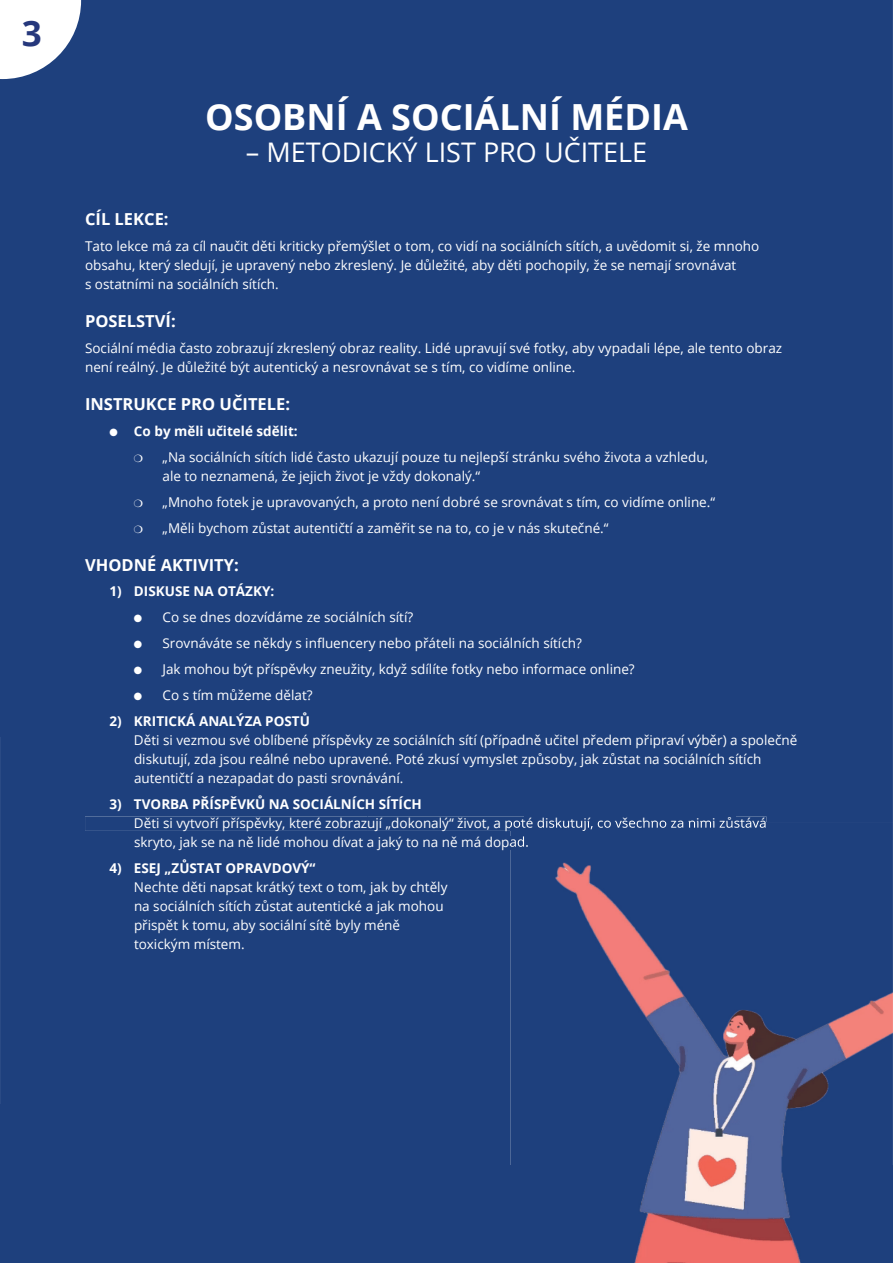
<style>
.page{position:relative;width:893px;height:1263px;background:#fff}
.page>*{position:absolute;margin:0;border:0;box-sizing:border-box;transform-origin:0 0}
.t1{font:700 36px "Open Sans";color:#fff}
.t2{font:700 35.1px "Open Sans";color:#26387c}
.t3{font:27px "Open Sans";color:#fff}
.t4{font:700 16.5px "Open Sans";color:#fff}
.t5{font:13.5px/19px "Open Sans";color:#fff}
.t6{font:700 13.5px "Open Sans";color:#fff}
</style>
<div class="page">
<div style="left:0;top:0;width:735px;height:736px;background:#1e407d"></div>
<div style="left:735px;top:0;width:158px;height:823px;background:#1e407d"></div>
<div style="left:0;top:736px;width:525px;height:527px;background:#1e407d"></div>
<div style="left:525px;top:736px;width:211px;height:81px;background:#1e407d"></div>
<img style="left:85px;top:817px;width:682px;height:14px">
<div style="left:135px;top:836px;width:375px;height:14px;background:#1e407d"></div>
<img style="left:510px;top:823px;width:383px;height:440px">
<img style="left:510px;top:823px;width:257px;height:8px">
<img style="left:510px;top:836px;width:18px;height:14px">
<svg style="left:0;top:0;width:81px;height:79px"></svg>
<svg style="left:134px;top:454px;width:9px;height:8px"></svg>
<svg style="left:134px;top:499px;width:9px;height:8px"></svg>
<svg style="left:134px;top:525px;width:9px;height:8px"></svg>
<h2 class="t2" style="left:22px;top:8px;width:22px">3</h2>
<h1 class="t1" style="left:205px;top:91px;width:484px">OSOBNÍ A SOCIÁLNÍ MÉDIA</h1>
<h3 class="t3" style="left:246px;top:134px;width:403px">– METODICKÝ LIST PRO UČITELE</h3>
<p class="t4" style="left:85px;top:208px;width:85px">CÍL LEKCE:</p>
<p class="t5" style="left:85px;top:236px;width:676px">Tato lekce má za cíl naučit děti kriticky přemýšlet o tom, co vidí na sociálních sítích, a uvědomit si, že mnoho obsahu, který sledují, je upravený nebo zkreslený. Je důležité, aby děti pochopily, že se nemají srovnávat<br>s ostatními na sociálních sítích.</p>
<p class="t4" style="left:85px;top:310px;width:92px">POSELSTVÍ:</p>
<p class="t5" style="left:85px;top:338px;width:699px">Sociální média často zobrazují zkreslený obraz reality. Lidé upravují své fotky, aby vypadali lépe, ale tento obraz není reálný. Je důležité být autentický a nesrovnávat se s tím, co vidíme online.</p>
<p class="t4" style="left:85px;top:392px;width:207px">INSTRUKCE PRO UČITELE:</p>
<p class="t6" style="left:110px;top:422px;width:190px">● Co by měli učitelé sdělit:</p>
<p class="t5" style="left:163px;top:447px;width:547px">„Na sociálních sítích lidé často ukazují pouze tu nejlepší stránku svého života a vzhledu, ale to neznamená, že jejich život je vždy dokonalý.“</p>
<p class="t5" style="left:163px;top:492px;width:554px">„Mnoho fotek je upravovaných, a proto není dobré se srovnávat s tím, co vidíme online.“</p>
<p class="t5" style="left:163px;top:518px;width:447px">„Měli bychom zůstat autentičtí a zaměřit se na to, co je v nás skutečné.“</p>
<p class="t4" style="left:85px;top:553px;width:155px">VHODNÉ AKTIVITY:</p>
<p class="t6" style="left:110px;top:582px;width:166px">1) DISKUSE NA OTÁZKY:</p>
<p class="t5" style="left:134px;top:607px;width:281px">● Co se dnes dozvídáme ze sociálních sítí?</p>
<p class="t5" style="left:134px;top:633px;width:449px">● Srovnáváte se někdy s influencery nebo přáteli na sociálních sítích?</p>
<p class="t5" style="left:134px;top:659px;width:502px">● Jak mohou být příspěvky zneužity, když sdílíte fotky nebo informace online?</p>
<p class="t5" style="left:134px;top:685px;width:180px">● Co s tím můžeme dělat?</p>
<p class="t6" style="left:110px;top:711px;width:202px">2) KRITICKÁ ANALÝZA POSTŮ</p>
<p class="t5" style="left:134px;top:730px;width:665px">Děti si vezmou své oblíbené příspěvky ze sociálních sítí (případně učitel předem připraví výběr) a společně diskutují, zda jsou reálné nebo upravené. Poté zkusí vymyslet způsoby, jak zůstat na sociálních sítích autentičtí a nezapadat do pasti srovnávání.</p>
<p class="t6" style="left:110px;top:794px;width:314px">3) TVORBA PŘÍSPĚVKŮ NA SOCIÁLNÍCH SÍTÍCH</p>
<p class="t5" style="left:134px;top:813px;width:634px">Děti si vytvoří příspěvky, které zobrazují „dokonalý“ život, a poté diskutují, co všechno za nimi zůstává skryto, jak se na ně lidé mohou dívat a jaký to na ně má dopad.</p>
<p class="t6" style="left:110px;top:858px;width:208px">4) ESEJ „ZŮSTAT OPRAVDOVÝ“</p>
<p class="t5" style="left:134px;top:877px;width:315px">Nechte děti napsat krátký text o tom, jak by chtěly na sociálních sítích zůstat autentické a jak mohou přispět k tomu, aby sociální sítě byly méně toxickým místem.</p>
</div>
